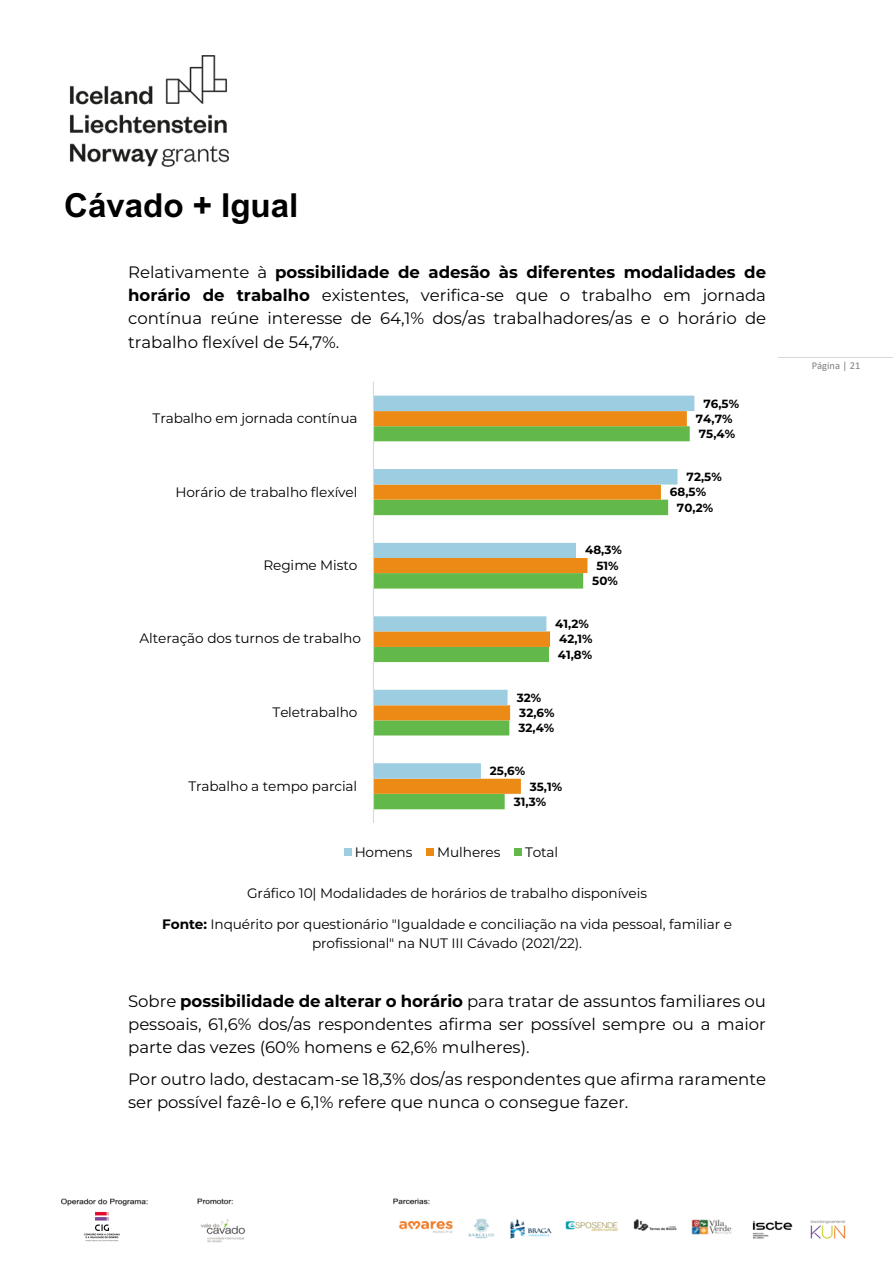
<style>
.page{position:relative;width:893px;height:1263px;background:#fff}
.page>*{position:absolute;margin:0;border:0;box-sizing:border-box;transform-origin:0 0}
.t1{font:700 33.15px "Arial";color:#000}
.t2{font:16.5px/23.1px "Montserrat";color:#000;text-align:justify}
.t3{font:13.65px/19px "Montserrat";letter-spacing:-.01em;color:#000;text-align:center}
.t4{font:700 11.85px "Montserrat";letter-spacing:.005em;color:#000}
.t5{font:10.5px "Calibri";color:#7f7f7f}
.s1{font-weight:700}
</style>
<div class="page">
<img style="left:60px;top:1198px;width:786px;height:45px">
<img style="left:69px;top:55px;width:160px;height:111px">
<hr style="left:778px;top:357px;width:115px;height:1px;background:#d8d8d8">
<img style="left:83px;top:1210px;width:39px;height:32px">
<div style="left:374px;top:794px;width:131px;height:15px;background:#62b949"></div>
<svg style="left:374px;top:779px;width:147px;height:15px;background:#ea8c18"></svg>
<svg style="left:374px;top:396px;width:320px;height:383px"></svg>
<hr style="left:373px;top:382px;width:1px;height:441px;background:#d9d9d9">
<div style="left:344px;top:848px;width:8px;height:8px;background:#9dcde0"></div>
<div style="left:427px;top:848px;width:7px;height:8px;background:#eb8b16"></div>
<div style="left:514px;top:848px;width:8px;height:8px;background:#62b949"></div>
<h1 class="t1" style="left:64px;top:182px;width:245px">!"#$%&amp;'(')*+$,'</h1>
<p class="t2" style="left:128px;top:260px;width:640px">Relativamente à <span class="s1">possibilidade de adesão às diferentes modalidades de horário de trabalho</span> existentes, verifica-se que o trabalho em jornada contínua reúne interesse de 64,1% dos/as trabalhadores/as e o horário de trabalho flexível de 54,7%.</p>
<p class="t3" style="left:152px;top:408px;width:206px">Trabalho em jornada contínua</p>
<p class="t3" style="left:176px;top:482px;width:183px">Horário de trabalho flexível</p>
<p class="t4" style="left:585px;top:542px;width:38px">48,3%</p>
<p class="t3" style="left:263px;top:555px;width:95px">Regime Misto</p>
<p class="t4" style="left:596px;top:557px;width:24px">51%</p>
<p class="t4" style="left:592px;top:572px;width:27px">50%</p>
<p class="t4" style="left:555px;top:615px;width:35px">41,2%</p>
<p class="t3" style="left:139px;top:628px;width:223px">Alteração dos turnos de trabalho</p>
<p class="t4" style="left:559px;top:631px;width:35px">42,1%</p>
<p class="t4" style="left:558px;top:646px;width:36px">41,8%</p>
<p class="t4" style="left:517px;top:689px;width:26px">32%</p>
<p class="t3" style="left:272px;top:702px;width:86px">Teletrabalho</p>
<p class="t4" style="left:519px;top:704px;width:37px">32,6%</p>
<p class="t4" style="left:518px;top:719px;width:38px">32,4%</p>
<p class="t4" style="left:490px;top:762px;width:37px">25,6%</p>
<p class="t3" style="left:188px;top:776px;width:170px">Trabalho a tempo parcial</p>
<p class="t4" style="left:530px;top:778px;width:34px">35,1%</p>
<p class="t4" style="left:514px;top:793px;width:34px">31,3%</p>
<p class="t3" style="left:355px;top:842px;width:59px">Homens</p>
<p class="t3" style="left:437px;top:842px;width:65px">Mulheres</p>
<p class="t3" style="left:525px;top:842px;width:35px">Total</p>
<p class="t4" style="left:703px;top:395px;width:37px">76,5%</p>
<p class="t4" style="left:696px;top:410px;width:38px">74,7%</p>
<p class="t4" style="left:699px;top:425px;width:38px">75,4%</p>
<p class="t4" style="left:687px;top:468px;width:37px">72,5%</p>
<p class="t4" style="left:670px;top:484px;width:38px">68,5%</p>
<p class="t4" style="left:677px;top:499px;width:38px">70,2%</p>
<p class="t3" style="left:247px;top:883px;width:401px">Gráfico 10| Modalidades de horários de trabalho disponíveis</p>
<p class="t3" style="left:162px;top:914px;width:571px"><span class="s1">Fonte:</span> Inquérito por questionário "Igualdade e conciliação na vida pessoal, familiar e profissional" na NUT III Cávado (2021/22).</p>
<p class="t2" style="left:128px;top:989px;width:639px">Sobre <span class="s1">possibilidade de alterar o horário</span> para tratar de assuntos familiares ou pessoais, 61,6% dos/as respondentes afirma ser possível sempre ou a maior parte das vezes (60% homens e 62,6% mulheres).</p>
<p class="t2" style="left:128px;top:1067px;width:639px">Por outro lado, destacam-se 18,3% dos/as respondentes que afirma raramente ser possível fazê-lo e 6,1% refere que nunca o consegue fazer.</p>
<p class="t5" style="left:812px;top:359px;width:50px">"#$%&amp;'!(!*)</p>
</div>
